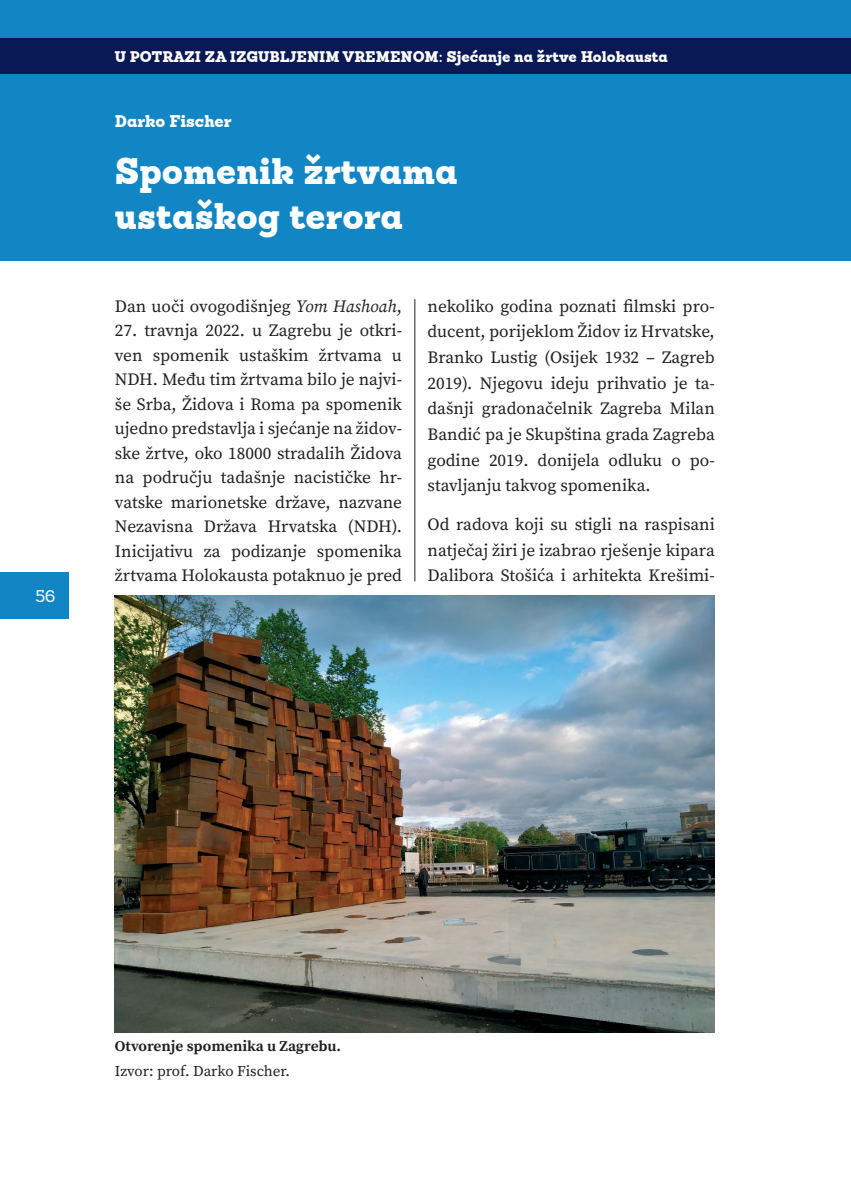
<style>
.page{position:relative;width:851px;height:1191px;background:#fff}
.page>*{position:absolute;margin:0;border:0;box-sizing:border-box;transform-origin:0 0}
.t1{font:900 36px/45px "Sanchez W03";color:#fff}
.t2{font:17.25px/24.5px "Source Serif Pro";color:#231f20;text-align:justify}
.t3{font:900 16.5px "Sanchez W03";color:#fff}
.t4{font:16.5px "Sanchez";color:#fff}
.t5{font:900 15px "Sanchez W03";color:#fff}
.t6{font:700 15px "Source Serif Pro";color:#231f20}
.t7{font:15px "Source Serif Pro";color:#231f20}
.s1{font-style:italic}
</style>
<div class="page">
<div style="left:0;top:572px;width:68px;height:47px;background:#1286c4"></div>
<hr style="left:414px;top:299px;width:1px;height:282px;background:#231f20">
<div style="left:0;top:0;width:850px;height:261px;background:#1286c4"></div>
<div style="left:0;top:38px;width:850px;height:36px;background:#091956"></div>
<img style="left:115px;top:595px;width:599px;height:437px">
<p class="t4" style="left:35px;top:585px;width:21px">56</p>
<p class="t5" style="left:115px;top:45px;width:554px">U POTRAZI ZA IZGUBLJENIM VREMENOM: Sjećanje na žrtve Holokausta</p>
<p class="t3" style="left:115px;top:109px;width:118px">Darko Fischer</p>
<h1 class="t1" style="left:115px;top:149px;width:344px">Spomenik žrtvama ustaškog terora</h1>
<p class="t2" style="left:115px;top:294px;width:289px">Dan uoči ovogodišnjeg <span class="s1">Yom Hashoah</span>,</p>
<p class="t2" style="left:115px;top:319px;width:289px">27. travnja 2022. u Zagrebu je otkri&shy;ven spomenik ustaškim žrtvama u NDH. Među tim žrtvama bilo je najvi&shy;še Srba, Židova i Roma pa spomenik ujedno predstavlja i sjećanje na židov&shy;ske žrtve, oko 18000 stradalih Židova na području tadašnje nacističke hr&shy;vatske marionetske države, nazvane Nezavisna Država Hrvatska (NDH).<br>Inicijativu za podizanje spomenika žrtvama Holokausta potaknuo je pred</p>
<p class="t2" style="left:427px;top:294px;width:289px;line-height:25.7px">nekoliko godina poznati filmski pro&shy;ducent, porijeklom Židov iz Hrvatske, Branko Lustig (Osijek 1932 – Zagreb 2019). Njegovu ideju prihvatio je ta&shy;dašnji gradonačelnik Zagreba Milan Bandić pa je Skupština grada Zagreba godine 2019. donijela odluku o po&shy;stavljanju takvog spomenika.</p>
<p class="t2" style="left:427px;top:512px;width:289px;line-height:25.7px">Od radova koji su stigli na raspisani natječaj žiri je izabrao rješenje kipara Dalibora Stošića i arhitekta Krešimi-</p>
<p class="t6" style="left:115px;top:1036px;width:227px">Otvorenje spomenika u Zagrebu.</p>
<p class="t7" style="left:115px;top:1062px;width:177px">Izvor: prof. Darko Fischer.</p>
</div>
